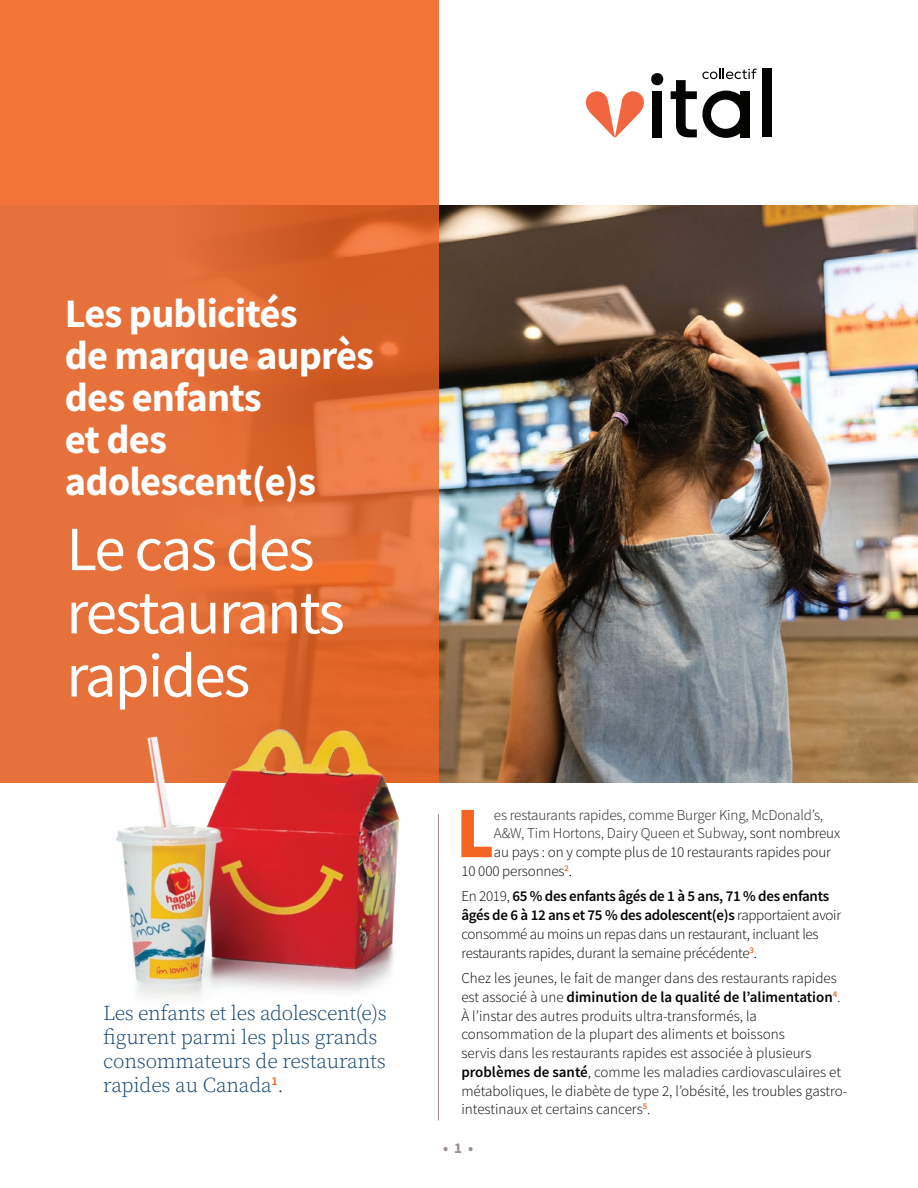
<style>
.page{position:relative;width:918px;height:1188px;background:#fff}
.page>*{position:absolute;margin:0;border:0;box-sizing:border-box;transform-origin:0 0}
.t1{font:900 72.75px "Source Sans Pro";color:#f36421}
.t2{font:63px/63.3px "Source Sans Pro";letter-spacing:-.03em;color:#fff}
.t3{font:700 40.5px/42px "Source Sans Pro";letter-spacing:-.02em;color:#fff}
.t4{font:300 21px/24px "Source Serif Pro";letter-spacing:-.01em;color:#15456f}
.t5{font:300 15px/18.8px "Source Sans Pro";color:#040503}
.t6{font:300 15px/18.8px "Source Sans Pro";letter-spacing:-.02em;color:#040503}
.t7{font:300 15px "Source Sans Pro";letter-spacing:-.01em;color:#231f20}
.t8{font:700 15px "Source Sans Pro";color:#9c8e8b}
.s1{color:#040503}
.s2{font-weight:600}
</style>
<div class="page">
<div style="left:0;top:0;width:439px;height:783px;background:#f47337"></div>
<img style="left:439px;top:205px;width:479px;height:578px">
<hr style="left:438px;top:814px;width:1px;height:306px;background:#9c8e8b">
<svg style="left:0;top:205px;width:439px;height:578px;fill:#e6713b"></svg>
<img style="left:88px;top:710px;width:329px;height:289px">
<div style="left:652px;top:91px;width:10px;height:46px;background:#040503"></div>
<div style="left:762px;top:69px;width:10px;height:68px;background:#040503"></div>
<svg style="left:586px;top:91px;width:58px;height:46px"></svg>
<svg style="left:651px;top:73px;width:12px;height:12px"></svg>
<svg style="left:671px;top:68px;width:86px;height:70px"></svg>
<h3 class="t3" style="left:65px;top:292px;width:311px">Les publicités<br>de marque auprès des enfants<br>et des adolescent(e)s</h3>
<h2 class="t2" style="left:66px;top:517px;width:280px">Le cas des restaurants rapides</h2>
<h3 class="t4" style="left:103px;top:1002px;width:285px">Les enfants et les adolescent(e)s figurent parmi les plus grands consommateurs de restaurants rapides au Canada<sup>1</sup>.</h3>
<h1 class="t1" style="left:456px;top:783px;width:40px">L</h1>
<p class="t7" style="left:494px;top:806px;width:331px">es restaurants rapides, comme Burger King, McDonald’s,</p>
<p class="t7" style="left:494px;top:824px;width:348px">A&amp;W, Tim Hortons, Dairy Queen et Subway<span class="s1">, sont nombreux</span></p>
<p class="t5" style="left:494px;top:843px;width:338px">au pays : on y compte plus de 10 restaurants rapides pour</p>
<p class="t5" style="left:461px;top:862px;width:112px">10 000 personnes<sup>2</sup>.</p>
<p class="t6" style="left:461px;top:887px;width:381px">En 2019, <span class="s2">65 % des enfants âgés de 1 à 5 ans, 71 % des enfants âgés de 6 à 12 ans et 75 % des adolescent(e)s</span> rapportaient avoir consommé au moins un repas dans un restaurant, incluant les restaurants rapides, durant la semaine précédente<sup>3</sup>.</p>
<p class="t5" style="left:461px;top:969px;width:388px">Chez les jeunes, le fait de manger dans des restaurants rapides est associé à une <span class="s2">diminution de la qualité de l’alimentation</span><sup>4</sup>.<br>À l’instar des autres produits ultra-transformés, la consommation de la plupart des aliments et boissons<br>servis dans les restaurants rapides est associée à plusieurs <span class="s2">problèmes de santé</span>, comme les maladies cardiovasculaires et métaboliques, le diabète de type 2, l’obésité, les troubles gastro&shy;intestinaux et certains cancers<sup>5</sup>.</p>
<p class="t8" style="left:443px;top:1138px;width:32px">• 1 •</p>
</div>
